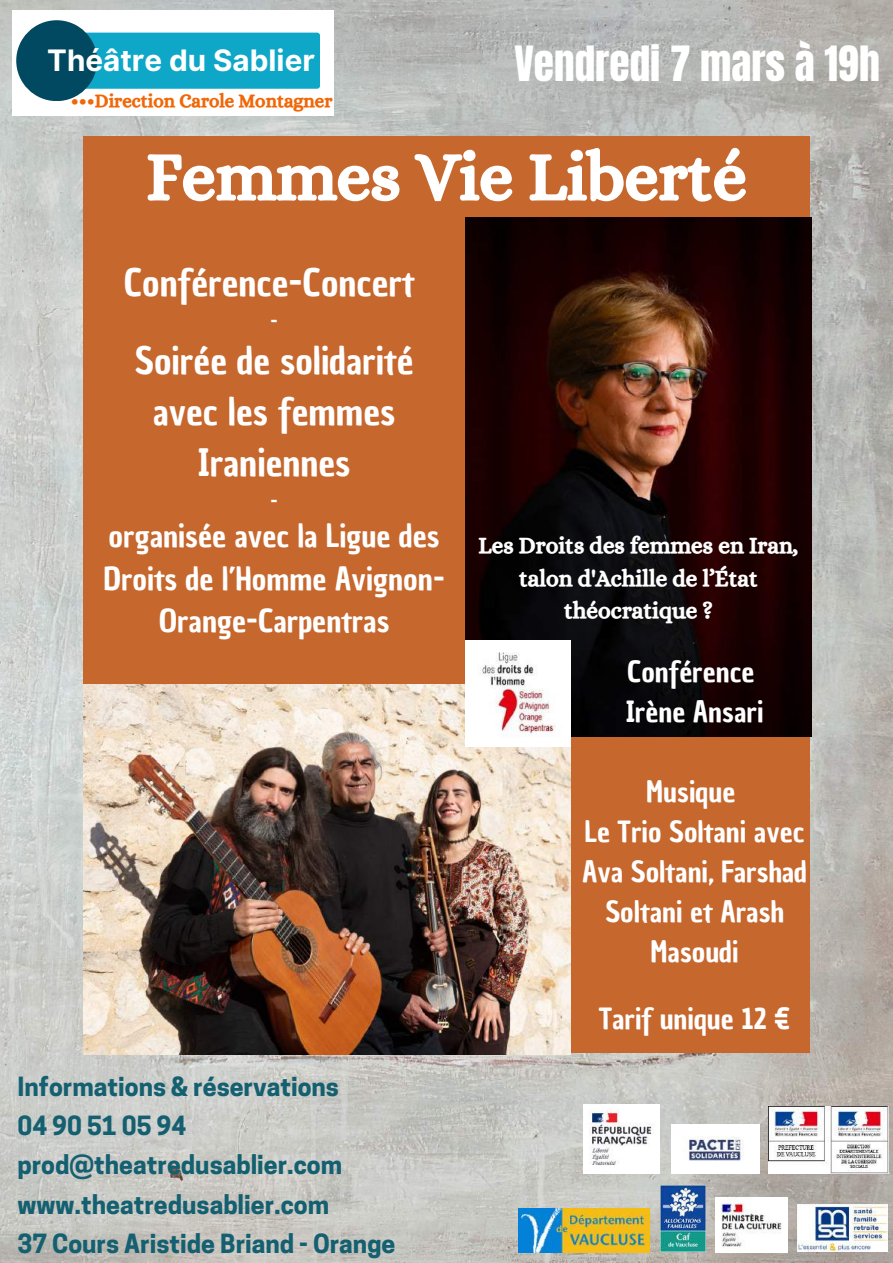
<style>
.page{position:relative;width:893px;height:1263px;background:#fff}
.page>*{position:absolute;margin:0;border:0;box-sizing:border-box;transform-origin:0 0}
.t1{font:67.5px "CA Generated";color:#fff}
.t2{font:41.33px "Anton";color:#fff}
.t3{font:36.9px/51.2px "Chau Philomene One";color:#fff;text-align:center}
.t4{font:30.9px/42.8px "Chau Philomene One";color:#fff;text-align:center}
.t5{font:700 29.62px "Inter";color:#fff}
.t6{font:28.58px/39.9px "Chau Philomene One";color:#fff}
.t7{font:700 24.83px/39.4px "Cooper Hewitt";color:#146070}
.t8{font:23.17px/32.4px "CA Generated";color:#fff;text-align:center}
.t9{font:18.9px "CA Generated";color:#f16708}
.t10{font:18.9px "Chau Philomene One";color:#fff}
</style>
<div class="page">
<img style="left:0;top:0;width:893px;height:1263px">
<div style="left:12px;top:10px;width:322px;height:105px;background:#fff"></div>
<div style="left:57px;top:33px;width:263px;height:56px;background:#0ea7c8;border-radius:3px"></div>
<div style="left:16px;top:20px;width:81px;height:81px;background:#014960;border-radius:50%"></div>
<img style="left:519px;top:1208px;width:131px;height:44px">
<img style="left:768px;top:1106px;width:120px;height:68px">
<img style="left:660px;top:1186px;width:45px;height:65px">
<img style="left:715px;top:1197px;width:72px;height:55px">
<img style="left:583px;top:1104px;width:77px;height:70px">
<img style="left:671px;top:1124px;width:88px;height:50px">
<img style="left:797px;top:1204px;width:90px;height:47px">
<div style="left:83px;top:136px;width:727px;height:917px;background:#c6672e"></div>
<img style="left:466px;top:217px;width:345px;height:519px">
<img style="left:83px;top:684px;width:487px;height:370px">
<img style="left:466px;top:640px;width:105px;height:106px">
<p class="t5" style="left:47px;top:42px;width:269px">Théâtre du Sablier</p>
<h2 class="t2" style="left:514px;top:34px;width:367px">Vendredi 7 mars à 19h</h2>
<p class="t9" style="left:71px;top:89px;width:263px">•••Direction Carole Montagner</p>
<h1 class="t1" style="left:146px;top:137px;width:602px">Femmes Vie Liberté</h1>
<h3 class="t3" style="left:124px;top:257px;width:292px">Conférence-Concert</h3>
<p class="t10" style="left:270px;top:308px;width:9px">-</p>
<h3 class="t3" style="left:135px;top:335px;width:280px">Soirée de solidarité avec les femmes<br>Iraniennes</h3>
<p class="t10" style="left:270px;top:488px;width:9px">-</p>
<p class="t4" style="left:103px;top:515px;width:343px">organisée avec la Ligue des<br>Droits de l’Homme Avignon-<br>Orange-Carpentras</p>
<p class="t7" style="left:17px;top:1070px;width:379px">Informations &amp; réservations<br>04 90 51 05 94 prod@theatredusablier.com www.theatredusablier.com<br>37 Cours Aristide Briand - Orange</p>
<p class="t8" style="left:478px;top:529px;width:321px">Les Droits des femmes en Iran, talon d'Achille de l’État théocratique ?</p>
<p class="t6" style="left:625px;top:652px;width:139px">Conférence<br>Irène Ansari</p>
<p class="t6" style="left:582px;top:772px;width:227px;text-align:center">Musique<br>Le Trio Soltani avec<br>Ava Soltani, Farshad<br>Soltani et Arash<br>Masoudi</p>
<p class="t6" style="left:599px;top:998px;width:193px">Tarif unique 12 €</p>
</div>
